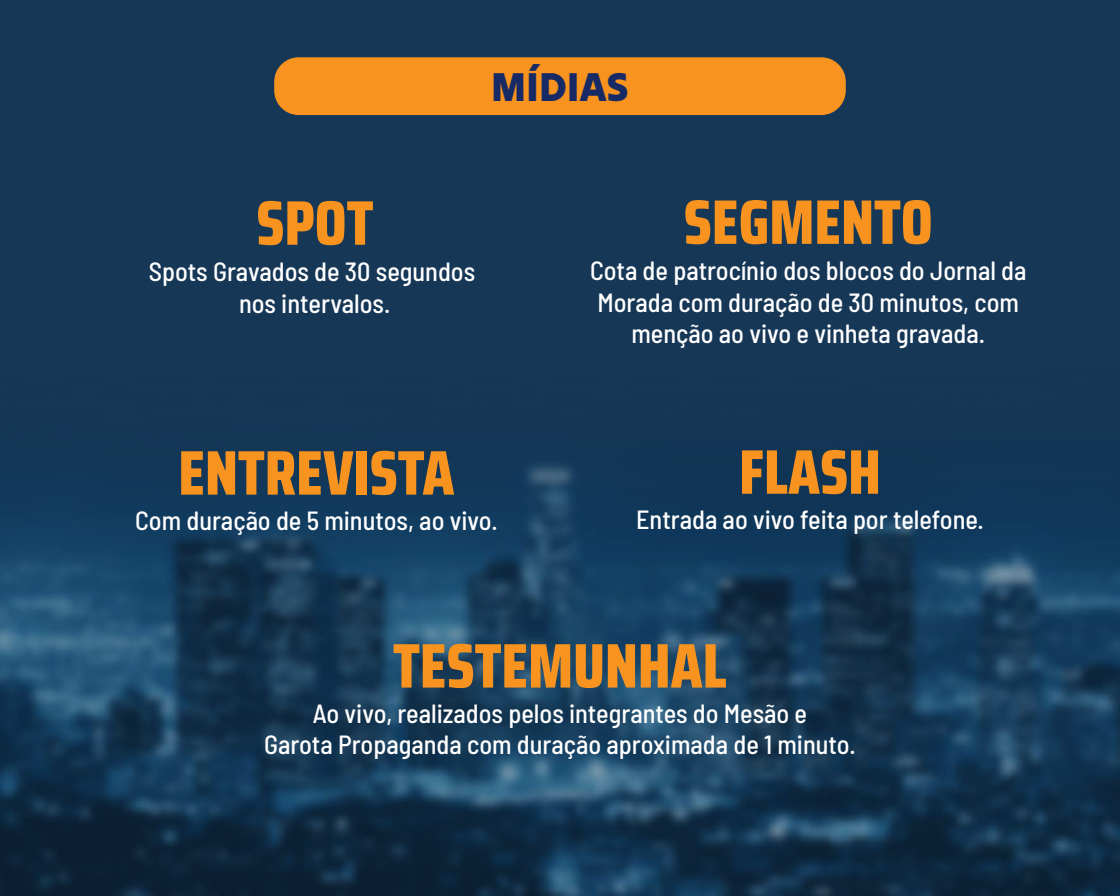
<style>
.page{position:relative;width:1120px;height:896px;background:#163756}
.page>*{position:absolute;margin:0;border:0;box-sizing:border-box;transform-origin:0 0}
.t1{font:800 63px "Saira Condensed";color:#f7931e}
.t2{font:40.86px "Tilt Warp";color:#172a65}
.t3{font:500 semi-condensed 26.25px/31.5px "Barlow";color:#fff;text-align:center}
</style>
<div class="page">
<img style="left:0;top:464px;width:1120px;height:432px">
<div style="left:274px;top:57px;width:572px;height:58px;background:#f7931e;border-radius:24px"></div>
<h2 class="t2" style="left:491px;top:53px;width:139px">MÍDIAS</h2>
<h1 class="t1" style="left:256px;top:174px;width:119px">SPOT</h1>
<p class="t3" style="left:149px;top:254px;width:328px">Spots Gravados de 30 segundos nos intervalos.</p>
<h1 class="t1" style="left:684px;top:174px;width:251px">SEGMENTO</h1>
<p class="t3" style="left:590px;top:253px;width:438px">Cota de patrocínio dos blocos do Jornal da<br>Morada com duração de 30 minutos, com menção ao vivo e vinheta gravada.</p>
<h1 class="t1" style="left:178px;top:424px;width:278px">ENTREVISTA</h1>
<h1 class="t1" style="left:739px;top:423px;width:143px">FLASH</h1>
<p class="t3" style="left:135px;top:503px;width:364px">Com duração de 5 minutos, ao vivo.</p>
<p class="t3" style="left:636px;top:501px;width:349px">Entrada ao vivo feita por telefone.</p>
<h1 class="t1" style="left:393px;top:617px;width:335px">TESTEMUNHAL</h1>
<p class="t3" style="left:264px;top:696px;width:593px">Ao vivo, realizados pelos integrantes do Mesão e<br>Garota Propaganda com duração aproximada de 1 minuto.</p>
</div>
